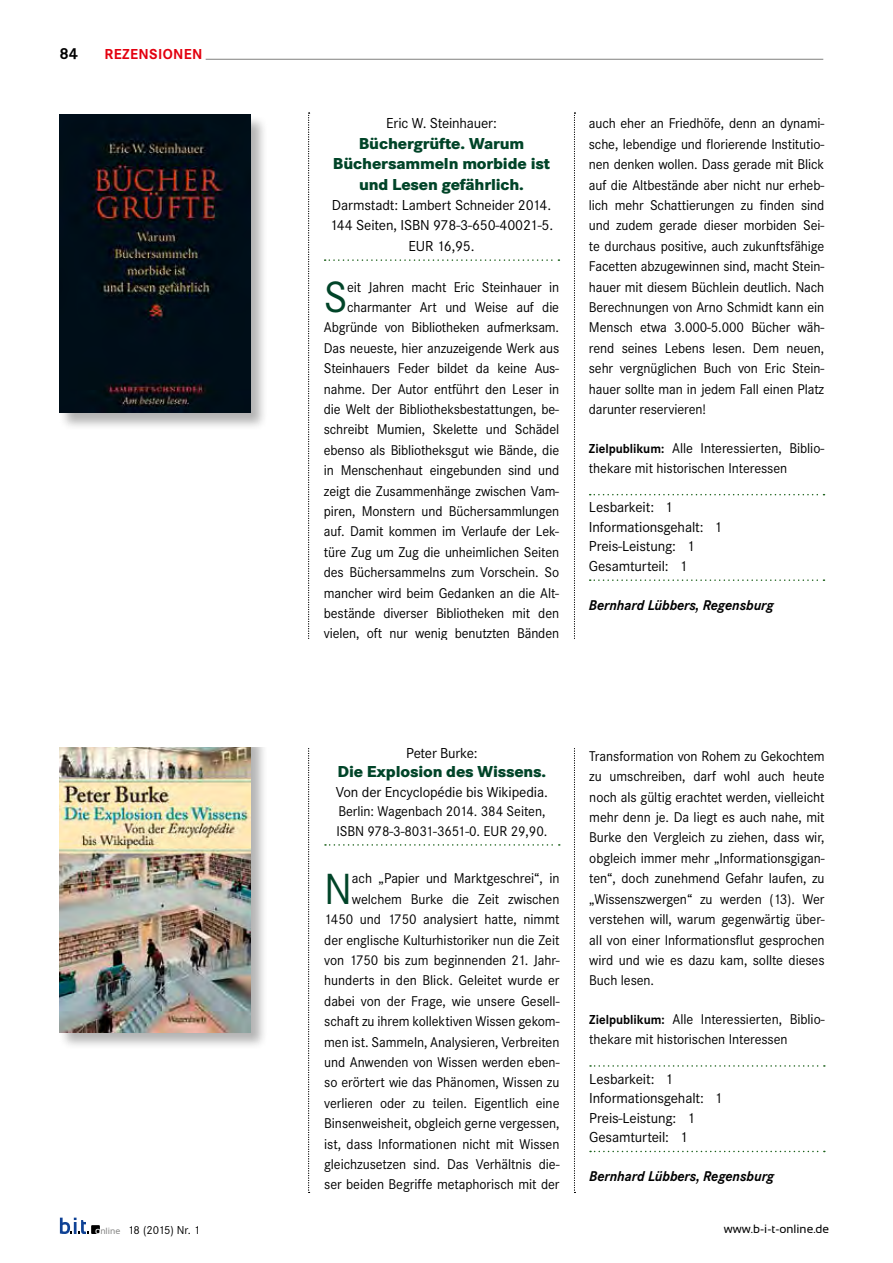
<style>
.page{position:relative;width:893px;height:1263px;background:#fff}
.page>*{position:absolute;margin:0;border:0;box-sizing:border-box;transform-origin:0 0}
.t1{font:45.3px "Corporate S";color:#004428;scale:.96 1}
.t2{font:800 16.5px/20.4px "Corporate S";letter-spacing:-.01em;color:#004428;text-align:center}
.t3{font:700 16.5px "Corporate S";color:#000}
.t4{font:15px/19.5px "Corporate S";letter-spacing:-.01em;color:#000}
.t5{font:700 15px "Corporate S";color:#e3000f}
.t6{font:14.7px/20.4px "Corporate S";letter-spacing:-.01em;color:#000;scale:.96 1}
.t7{font:italic 700 14.7px "Corporate S";letter-spacing:-.005em;color:#000;scale:.96 1}
.t8{font:12px "Sansation";color:#000}
.t9{font:12px "Corporate S";letter-spacing:-.05em;color:#000}
.s1{font-weight:700;font-size:13.5px}
.s2{font-family:"Sansation";font-size:10.05px;color:#fff}
.s3{font-family:"Sansation";font-size:9px;color:#878786}
</style>
<div class="page">
<svg style="left:60px;top:1217px;width:40px;height:17px"></svg>
<hr style="left:206px;top:59px;width:617px;height:1px;background:#878786">
<svg style="left:308px;top:113px;width:2px;height:1080px"></svg>
<svg style="left:574px;top:113px;width:1px;height:1080px"></svg>
<svg style="left:325px;top:259px;width:234px;height:2px"></svg>
<svg style="left:590px;top:494px;width:234px;height:1px"></svg>
<svg style="left:590px;top:579px;width:234px;height:2px"></svg>
<svg style="left:325px;top:844px;width:235px;height:2px"></svg>
<svg style="left:590px;top:1065px;width:235px;height:2px"></svg>
<svg style="left:590px;top:1151px;width:235px;height:1px"></svg>
<div style="left:59px;top:114px;width:210px;height:317px;background:#000;opacity:.3"></div>
<img style="left:60px;top:115px;width:191px;height:298px">
<div style="left:59px;top:734px;width:210px;height:316px;background:#000;opacity:.3"></div>
<img style="left:60px;top:746px;width:191px;height:286px">
<div style="left:44px;top:640px;width:798px;height:106px;background:#fff"></div>
<hr style="left:892px;top:0;width:1px;height:123px;background:#e3000f">
<hr style="left:892px;top:157px;width:1px;height:37px;background:#eef8fe">
<p class="t3" style="left:60px;top:44px;width:20px">84</p>
<p class="t5" style="left:104px;top:46px;width:63px">REZENSIONEN</p>
<p class="t4" style="left:386px;top:114px;width:112px">Eric W. Steinhauer:</p>
<p class="t2" style="left:333px;top:133px;width:219px">Büchergrüfte. Warum<br>Büchersammeln morbide ist und Lesen gefährlich.</p>
<p class="t4" style="left:330px;top:195px;width:225px;line-height:20.4px;text-align:center">Darmstadt: Lambert Schneider 2014.<br>144 Seiten, ISBN 978-3-650-40021-5.<br>EUR 16,95.</p>
<h1 class="t1" style="left:324px;top:271px;width:26px">S</h1>
<p class="t6" style="left:324px;top:277px;width:247px;text-align:right">eit Jahren macht Eric Steinhauer in charmanter Art und Weise auf die Abgründe von Bibliotheken aufmerksam.<br>Das neueste, hier anzuzeigende Werk aus Steinhauers Feder bildet da keine Aus&shy;nahme. Der Autor entführt den Leser in die Welt der Bibliotheksbestattungen, be&shy;schreibt Mumien, Skelette und Schädel ebenso als Bibliotheksgut wie Bände, die in Menschenhaut eingebunden sind und zeigt die Zusammenhänge zwischen Vam&shy;piren, Monstern und Büchersammlungen auf. Damit kommen im Verlaufe der Lek&shy;türe Zug um Zug die unheimlichen Seiten des Büchersammelns zum Vorschein. So mancher wird beim Gedanken an die Alt&shy;bestände diverser Bibliotheken mit den vielen, oft nur wenig benutzten Bänden</p>
<p class="t6" style="left:589px;top:113px;width:247px;text-align:justify">auch eher an Friedhöfe, denn an dynami&shy;sche, lebendige und florierende Institutio&shy;nen denken wollen. Dass gerade mit Blick auf die Altbestände aber nicht nur erheb&shy;lich mehr Schattierungen zu finden sind und zudem gerade dieser morbiden Sei&shy;te durchaus positive, auch zukunftsfähige Facetten abzugewinnen sind, macht Stein&shy;hauer mit diesem Büchlein deutlich. Nach Berechnungen von Arno Schmidt kann ein Mensch etwa 3.000-5.000 Bücher wäh&shy;rend seines Lebens lesen. Dem neuen, sehr vergnüglichen Buch von Eric Stein&shy;hauer sollte man in jedem Fall einen Platz darunter reservieren!</p>
<p class="t6" style="left:589px;top:438px;width:247px;line-height:19.5px"><span class="s1">Zielpublikum:</span> Alle Interessierten, Biblio&shy;thekare mit historischen Interessen</p>
<p class="t4" style="left:589px;top:498px;width:135px">Lesbarkeit: 1<br>Informationsgehalt: 1<br>Preis-Leistung: 1<br>Gesamturteil: 1</p>
<p class="t7" style="left:589px;top:597px;width:194px">Bernhard Lübbers, Regensburg</p>
<p class="t4" style="left:406px;top:743px;width:73px">Peter Burke:</p>
<p class="t2" style="left:337px;top:761px;width:210px">Die Explosion des Wissens.</p>
<p class="t4" style="left:336px;top:782px;width:213px">Von der Encyclopédie bis Wikipedia.</p>
<p class="t6" style="left:336px;top:801px;width:221px;line-height:19.5px">Berlin: Wagenbach 2014. 384 Seiten,<br>ISBN 978-3-8031-3651-0. EUR 29,90.</p>
<h1 class="t1" style="left:324px;top:863px;width:31px">N</h1>
<p class="t6" style="left:324px;top:868px;width:247px;text-align:right">ach „Papier und Marktgeschrei“, in welchem Burke die Zeit zwischen 1450 und 1750 analysiert hatte, nimmt der englische Kulturhistoriker nun die Zeit von 1750 bis zum beginnenden 21. Jahr&shy;hunderts in den Blick. Geleitet wurde er dabei von der Frage, wie unsere Gesell&shy;schaft zu ihrem kollektiven Wissen gekom&shy;men ist. Sammeln, Analysieren, Verbreiten und Anwenden von Wissen werden eben&shy;so erörtert wie das Phänomen, Wissen zu verlieren oder zu teilen. Eigentlich eine Binsenweisheit, obgleich gerne vergessen, ist, dass Informationen nicht mit Wissen gleichzusetzen sind. Das Verhältnis die&shy;ser beiden Begriffe metaphorisch mit der</p>
<p class="t6" style="left:589px;top:746px;width:247px;text-align:justify">Transformation von Rohem zu Gekochtem zu umschreiben, darf wohl auch heute noch als gültig erachtet werden, vielleicht mehr denn je. Da liegt es auch nahe, mit Burke den Vergleich zu ziehen, dass wir, obgleich immer mehr „Informationsgigan&shy;ten“, doch zunehmend Gefahr laufen, zu „Wissenszwergen“ zu werden (13). Wer verstehen will, warum gegenwärtig über&shy;all von einer Informationsflut gesprochen wird und wie es dazu kam, sollte dieses Buch lesen.</p>
<p class="t6" style="left:589px;top:1010px;width:247px;line-height:19.5px"><span class="s1">Zielpublikum:</span> Alle Interessierten, Biblio&shy;thekare mit historischen Interessen</p>
<p class="t4" style="left:589px;top:1069px;width:135px">Lesbarkeit: 1<br>Informationsgehalt: 1<br>Preis-Leistung: 1<br>Gesamturteil: 1</p>
<p class="t7" style="left:589px;top:1168px;width:194px">Bernhard Lübbers, Regensburg</p>
<p class="t9" style="left:95px;top:1223px;width:107px"><span class="s2">o</span><span class="s3">nline</span> 18 (2015) Nr. 1</p>
<p class="t8" style="left:724px;top:1222px;width:107px">www.b-i-t-online.de</p>
</div>
